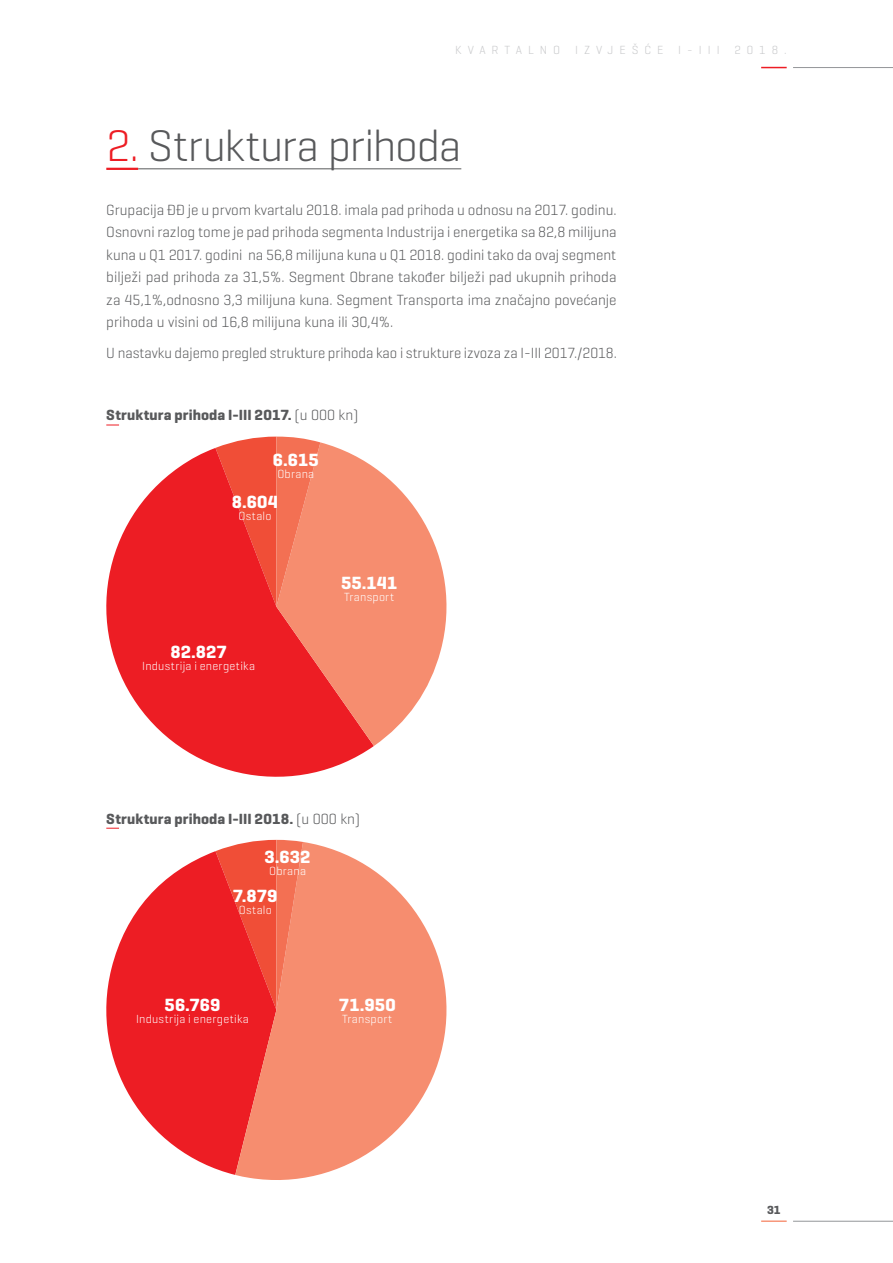
<style>
.page{position:relative;width:893px;height:1263px;background:#fff}
.page>*{position:absolute;margin:0;border:0;box-sizing:border-box;transform-origin:0 0}
.t1{font:300 45px "Geogrotesque";letter-spacing:-.02em;color:#58595b}
.t2{font:700 18px "Geogrotesque";letter-spacing:.005em;color:#fff}
.t3{font:300 15px/22.5px "Geogrotesque";color:#58595b;text-align:justify}
.t4{font:700 15px "Geogrotesque";letter-spacing:.01em;color:#58595b}
.t5{font:300 12px "Geogrotesque";letter-spacing:.02em;color:#fff}
.t6{font:300 12px "Geogrotesque";letter-spacing:.5em;color:#c7c8ca}
.t7{font:700 12px "Geogrotesque";color:#58595b}
.s1{color:#ed1d24}
.s2{font-weight:300}
</style>
<div class="page">
<hr style="left:793px;top:1221px;width:100px;height:1px;background:#939598">
<hr style="left:761px;top:1220px;width:26px;height:2px;background:#f79679">
<hr style="left:793px;top:67px;width:100px;height:1px;background:#939598">
<svg style="left:761px;top:67px;width:26px;height:1px"></svg>
<svg style="left:106px;top:448px;width:268px;height:329px;fill:#ed1d24"></svg>
<svg style="left:276px;top:442px;width:171px;height:304px;fill:#f68d6f"></svg>
<svg style="left:215px;top:437px;width:105px;height:170px;background:#f15746"></svg>
<svg style="left:106px;top:851px;width:129px;height:324px;fill:#ed1d24"></svg>
<svg style="left:235px;top:842px;width:212px;height:338px;fill:#f68d6f"></svg>
<svg style="left:215px;top:840px;width:88px;height:170px;background:#f05041"></svg>
<hr style="left:106px;top:168px;width:32px;height:2px;background:#ed1d24">
<hr style="left:138px;top:169px;width:323px;height:1px;background:#58595b">
<svg style="left:106px;top:425px;width:13px;height:1px"></svg>
<svg style="left:106px;top:828px;width:13px;height:1px"></svg>
<p class="t6" style="left:455px;top:42px;width:333px">KVARTALNO IZVJEŠĆE I-III 2018.</p>
<h1 class="t1" style="left:106px;top:118px;width:357px"><span class="s1">2.</span> Struktura prihoda</h1>
<p class="t3" style="left:106px;top:198px;width:512px">Grupacija ĐĐ je u prvom kvartalu 2018. imala pad prihoda u odnosu na 2017. godinu.<br>Osnovni razlog tome je pad prihoda segmenta Industrija i energetika sa 82,8 milijuna kuna u Q1 2017. godini na 56,8 milijuna kuna u Q1 2018. godini tako da ovaj segment bilježi pad prihoda za 31,5%. Segment Obrane također bilježi pad ukupnih prihoda za 45,1%,odnosno 3,3 milijuna kuna. Segment Transporta ima značajno povećanje prihoda u visini od 16,8 milijuna kuna ili 30,4%.</p>
<p class="t3" style="left:106px;top:341px;width:512px">U nastavku dajemo pregled strukture prihoda kao i strukture izvoza za I-III 2017./2018.</p>
<p class="t4" style="left:106px;top:406px;width:254px">Struktura prihoda I-III 2017. <span class="s2">(u 000 kn)</span></p>
<p class="t2" style="left:273px;top:449px;width:47px">6.615</p>
<p class="t5" style="left:277px;top:466px;width:38px">Obrana</p>
<p class="t2" style="left:232px;top:491px;width:48px">8.604</p>
<p class="t5" style="left:238px;top:509px;width:35px">Ostalo</p>
<p class="t2" style="left:170px;top:640px;width:58px">82.827</p>
<p class="t5" style="left:142px;top:658px;width:114px">Industrija i energetika</p>
<p class="t2" style="left:341px;top:572px;width:58px">55.141</p>
<p class="t5" style="left:344px;top:590px;width:52px">Transport</p>
<p class="t4" style="left:106px;top:809px;width:255px">Struktura prihoda I-III 2018. <span class="s2">(u 000 kn)</span></p>
<p class="t2" style="left:265px;top:846px;width:48px">3.632</p>
<p class="t5" style="left:269px;top:864px;width:38px">Obrana</p>
<p class="t2" style="left:233px;top:884px;width:46px">7.879</p>
<p class="t5" style="left:239px;top:902px;width:35px">Ostalo</p>
<p class="t2" style="left:165px;top:993px;width:57px">56.769</p>
<p class="t5" style="left:136px;top:1011px;width:114px">Industrija i energetika</p>
<p class="t2" style="left:339px;top:993px;width:58px">71.950</p>
<p class="t5" style="left:342px;top:1011px;width:52px">Transport</p>
<p class="t7" style="left:767px;top:1203px;width:15px">31</p>
</div>
